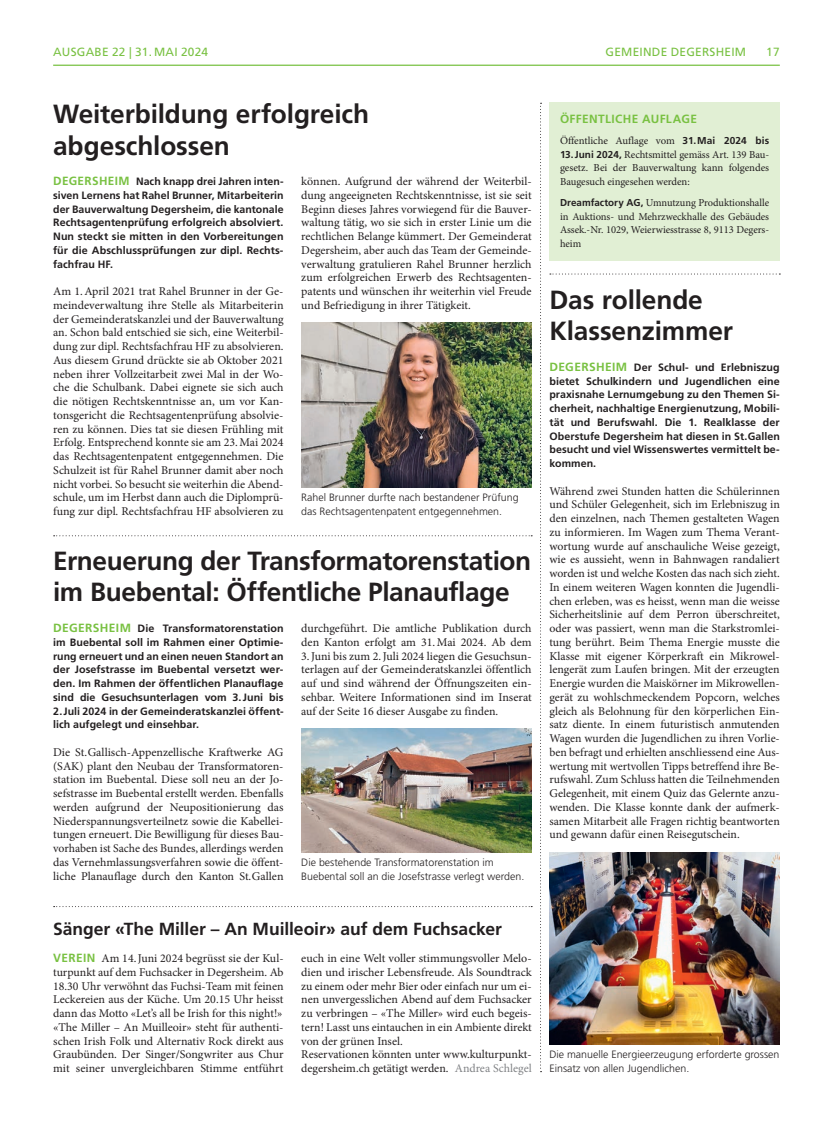
<style>
.page{position:relative;width:833px;height:1134px;background:#fff}
.page>*{position:absolute;margin:0;border:0;box-sizing:border-box;transform-origin:0 0}
.t1{font:700 26.25px/31.2px "Frutiger LT Std";letter-spacing:-.01em;color:#231f20}
.t2{font:700 17.5px "Frutiger LT Std";letter-spacing:-.005em;color:#231f20}
.t3{font:11.88px/13.8px "Minion Pro";color:#231f20;text-align:justify}
.t4{font:11.88px "Frutiger LT Std";letter-spacing:.02em;color:#79c142}
.t5{font:700 11.88px "Frutiger LT Std";letter-spacing:.03em;color:#79c142}
.t6{font:700 10.62px/13.8px "Frutiger LT Std";letter-spacing:.005em;color:#231f20;text-align:justify}
.t7{font:10.62px/13.8px "Minion Pro";letter-spacing:-.005em;color:#231f20;text-align:justify}
.t8{font:300 10.62px/13.8px "Frutiger LT Std";color:#231f20}
.s1{font-size:11.88px;color:#79c142}
.s2{font-family:"Frutiger LT Std";font-weight:700;color:#79c142}
.s3{color:#808285}
.s4{font-family:"Frutiger LT Std";font-weight:700;font-size:10px}
</style>
<div class="page">
<hr style="left:53px;top:65px;width:727px;height:1px;background:#79c142">
<svg style="left:540px;top:103px;width:1px;height:969px"></svg>
<svg style="left:54px;top:906px;width:478px;height:1px"></svg>
<svg style="left:54px;top:535px;width:478px;height:1px"></svg>
<svg style="left:550px;top:273px;width:230px;height:1px"></svg>
<div style="left:549px;top:103px;width:231px;height:158px;background:#e1efd4"></div>
<img style="left:301px;top:323px;width:230px;height:165px">
<img style="left:301px;top:728px;width:230px;height:124px">
<img style="left:549px;top:852px;width:231px;height:192px">
<p class="t4" style="left:53px;top:45px;width:18px">AUSGABE</p>
<p class="t4" style="left:112px;top:45px;width:98px">22 | 31. MAI 2024</p>
<p class="t4" style="left:605px;top:45px;width:142px">GEMEINDE DEGERSHEIM</p>
<p class="t4" style="left:766px;top:45px;width:15px">17</p>
<h1 class="t1" style="left:53px;top:99px;width:317px">Weiterbildung erfolgreich abgeschlossen</h1>
<p class="t6" style="left:53px;top:175px;width:232px"><span class="s1">DEGERSHEIM</span> Nach knapp drei Jahren inten&shy;siven Lernens hat Rahel Brunner, Mitarbeiterin der Bauverwaltung Degersheim, die kantonale Rechtsagentenprüfung erfolgreich absolviert.<br>Nun steckt sie mitten in den Vorbereitungen für die Abschlussprüfungen zur dipl. Rechts&shy;fachfrau HF.</p>
<p class="t3" style="left:53px;top:285px;width:232px">Am 1.April 2021 trat Rahel Brunner in der Ge&shy;meindeverwaltung ihre Stelle als Mitarbeiterin der Gemeinderatskanzlei und der Bauverwaltung an. Schon bald entschied sie sich, eine Weiterbil&shy;dung zur dipl. Rechtsfachfrau HF zu absolvieren.<br>Aus diesem Grund drückte sie ab Oktober 2021 neben ihrer Vollzeitarbeit zwei Mal in der Wo&shy;che die Schulbank. Dabei eignete sie sich auch die nötigen Rechtskenntnisse an, um vor Kan&shy;tonsgericht die Rechtsagentenprüfung absolvie&shy;ren zu können. Dies tat sie diesen Frühling mit Erfolg. Entsprechend konnte sie am 23.Mai 2024 das Rechtsagentenpatent entgegennehmen. Die Schulzeit ist für Rahel Brunner damit aber noch nicht vorbei. So besucht sie weiterhin die Abend&shy;schule, um im Herbst dann auch die Diplomprü&shy;fung zur dipl. Rechtsfachfrau HF absolvieren zu</p>
<p class="t3" style="left:301px;top:175px;width:232px">können. Aufgrund der während der Weiterbil&shy;dung angeeigneten Rechtskenntnisse, ist sie seit Beginn dieses Jahres vorwiegend für die Bauver&shy;waltung tätig, wo sie sich in erster Linie um die rechtlichen Belange kümmert. Der Gemeinderat Degersheim, aber auch das Team der Gemeinde&shy;verwaltung gratulieren Rahel Brunner herzlich zum erfolgreichen Erwerb des Rechtsagenten&shy;patents und wünschen ihr weiterhin viel Freude und Befriedigung in ihrer Tätigkeit.</p>
<p class="t8" style="left:301px;top:491px;width:219px">Rahel Brunner durfte nach bestandener Prüfung das Rechtsagentenpatent entgegennehmen.</p>
<h1 class="t1" style="left:53px;top:546px;width:479px">Erneuerung der Transformatorenstation im Buebental: Öffentliche Planauflage</h1>
<p class="t6" style="left:53px;top:621px;width:232px"><span class="s1">DEGERSHEIM</span> Die Transformatorenstation im Buebental soll im Rahmen einer Optimie&shy;rung erneuert und an einen neuen Standort an der Josefstrasse im Buebental versetzt wer&shy;den. Im Rahmen der öffentlichen Planauflage sind die Gesuchsunterlagen vom 3.Juni bis 2.Juli 2024 in der Gemeinderatskanzlei öffent&shy;lich aufgelegt und einsehbar.</p>
<p class="t3" style="left:53px;top:745px;width:232px">Die St.Gallisch-Appenzellische Kraftwerke AG (SAK) plant den Neubau der Transformatoren&shy;station im Buebental. Diese soll neu an der Jo&shy;sefstrasse im Buebental erstellt werden. Ebenfalls werden aufgrund der Neupositionierung das Niederspannungsverteilnetz sowie die Kabellei&shy;tungen erneuert. Die Bewilligung für dieses Bau&shy;vorhaben ist Sache des Bundes, allerdings werden das Vernehmlassungsverfahren sowie die öffent&shy;liche Planauflage durch den Kanton St.Gallen</p>
<p class="t3" style="left:301px;top:621px;width:232px">durchgeführt. Die amtliche Publikation durch den Kanton erfolgt am 31.Mai 2024. Ab dem 3.Juni bis zum 2.Juli 2024 liegen die Gesuchsun&shy;terlagen auf der Gemeinderatskanzlei öffentlich auf und sind während der Öffnungszeiten ein&shy;sehbar. Weitere Informationen sind im Inserat auf der Seite 16 dieser Ausgabe zu finden.</p>
<p class="t8" style="left:301px;top:855px;width:224px">Die bestehende Transformatorenstation im<br>Buebental soll an die Josefstrasse verlegt werden.</p>
<h2 class="t2" style="left:53px;top:918px;width:450px">Sänger «The Miller – An Muilleoir» auf dem Fuchsacker</h2>
<p class="t3" style="left:53px;top:951px;width:232px"><span class="s2">VEREIN</span> Am 14.Juni 2024 begrüsst sie der Kul&shy;turpunkt auf dem Fuchsacker in Degersheim. Ab 18.30 Uhr verwöhnt das Fuchsi-Team mit feinen Leckereien aus der Küche. Um 20.15 Uhr heisst dann das Motto «Let’s all be Irish for this night!» «The Miller – An Muilleoir» steht für authenti&shy;schen Irish Folk und Alternativ Rock direkt aus Graubünden. Der Singer/Songwriter aus Chur mit seiner unvergleichbaren Stimme entführt</p>
<p class="t3" style="left:301px;top:951px;width:232px;text-align:left">euch in eine Welt voller stimmungsvoller Melo&shy;dien und irischer Lebensfreude. Als Soundtrack zu einem oder mehr Bier oder einfach nur um ei&shy;nen unvergesslichen Abend auf dem Fuchsacker zu verbringen – «The Miller» wird euch begeis&shy;tern! Lasst uns eintauchen in ein Ambiente direkt von der grünen Insel.<br>Reservationen könnten unter www.kulturpunkt&shy;degersheim.ch getätigt werden. <span class="s3">Andrea Schlegel</span></p>
<p class="t5" style="left:560px;top:112px;width:138px">ÖFFENTLICHE AUFLAGE</p>
<p class="t7" style="left:560px;top:134px;width:211px">Öffentliche Auflage vom <span class="s4">31.Mai 2024 bis 13.Juni 2024,</span> Rechtsmittel gemäss Art. 139 Bau&shy;gesetz. Bei der Bauverwaltung kann folgendes Baugesuch eingesehen werden:</p>
<p class="t7" style="left:560px;top:196px;width:211px"><span class="s4">Dreamfactory AG,</span> Umnutzung Produktionshalle in Auktions- und Mehrzweckhalle des Gebäudes Assek.-Nr. 1029, Weierwiesstrasse 8, 9113 Degers&shy;heim</p>
<h1 class="t1" style="left:549px;top:284px;width:185px">Das rollende<br>Klassenzimmer</h1>
<p class="t6" style="left:549px;top:360px;width:232px"><span class="s1">DEGERSHEIM</span> Der Schul- und Erlebniszug bietet Schulkindern und Jugendlichen eine praxisnahe Lernumgebung zu den Themen Si&shy;cherheit, nachhaltige Energienutzung, Mobili&shy;tät und Berufswahl. Die 1. Realklasse der Oberstufe Degersheim hat diesen in St.Gallen besucht und viel Wissenswertes vermittelt be&shy;kommen.</p>
<p class="t3" style="left:549px;top:484px;width:232px">Während zwei Stunden hatten die Schülerinnen und Schüler Gelegenheit, sich im Erlebniszug in den einzelnen, nach Themen gestalteten Wagen zu informieren. Im Wagen zum Thema Verant&shy;wortung wurde auf anschauliche Weise gezeigt, wie es aussieht, wenn in Bahnwagen randaliert worden ist und welche Kosten das nach sich zieht.<br>In einem weiteren Wagen konnten die Jugendli&shy;chen erleben, was es heisst, wenn man die weisse Sicherheitslinie auf dem Perron überschreitet, oder was passiert, wenn man die Starkstromlei&shy;tung berührt. Beim Thema Energie musste die Klasse mit eigener Körperkraft ein Mikrowel&shy;lengerät zum Laufen bringen. Mit der erzeugten Energie wurden die Maiskörner im Mikrowellen&shy;gerät zu wohlschmeckendem Popcorn, welches gleich als Belohnung für den körperlichen Ein&shy;satz diente. In einem futuristisch anmutenden Wagen wurden die Jugendlichen zu ihren Vorlie&shy;ben befragt und erhielten anschliessend eine Aus&shy;wertung mit wertvollen Tipps betreffend ihre Be&shy;rufswahl. Zum Schluss hatten die Teilnehmenden Gelegenheit, mit einem Quiz das Gelernte anzu&shy;wenden. Die Klasse konnte dank der aufmerk&shy;samen Mitarbeit alle Fragen richtig beantworten und gewann dafür einen Reisegutschein.</p>
<p class="t8" style="left:549px;top:1048px;width:231px">Die manuelle Energieerzeugung erforderte grossen<br>Einsatz von allen Jugendlichen.</p>
</div>
